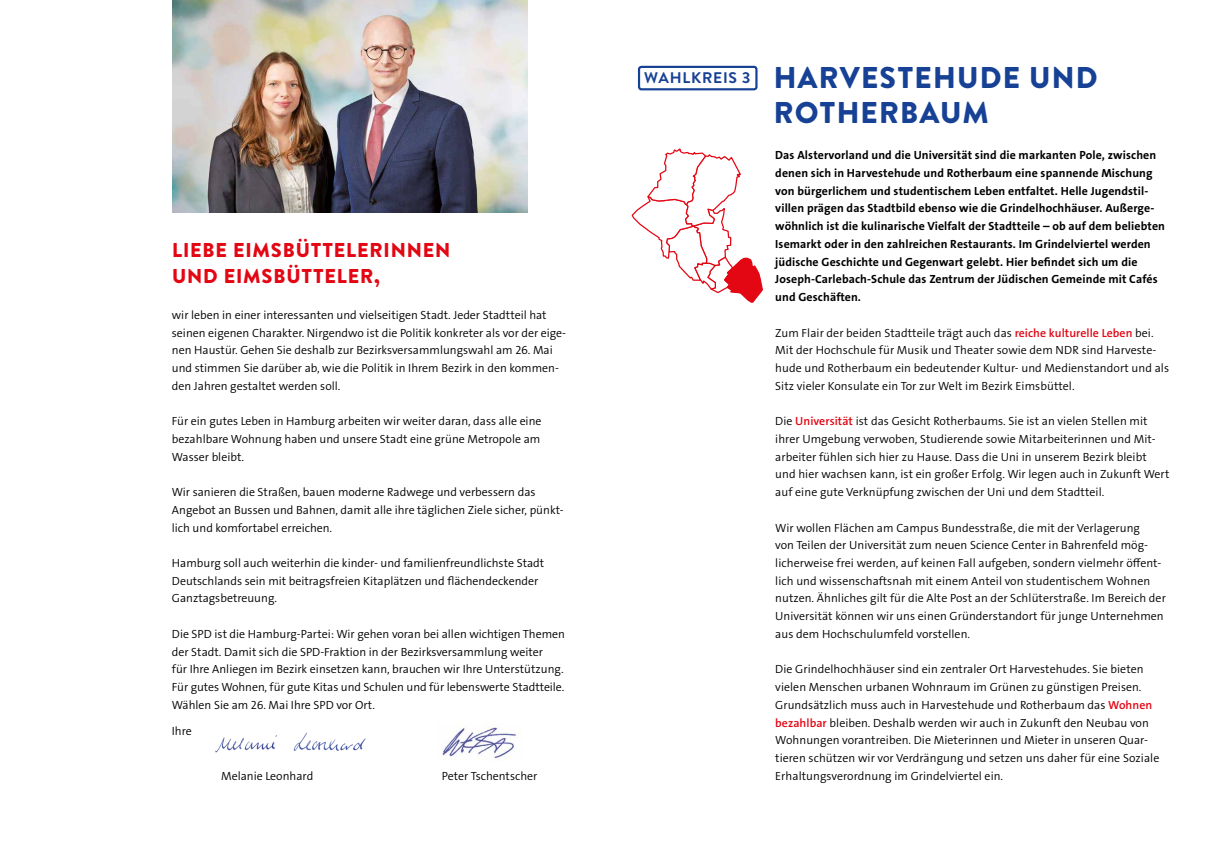
<style>
.page{position:relative;width:1205px;height:851px;background:#fff}
.page>*{position:absolute;margin:0;border:0;box-sizing:border-box;transform-origin:0 0}
.t1{font:900 30px/35px "Brandon Text";letter-spacing:.04em;color:#164194}
.t2{font:900 20px/26.6px "Brandon Text";letter-spacing:.04em;color:#e30613}
.t3{font:700 15.38px "Brandon Text";letter-spacing:.05em;color:#164194}
.t4{font:300 11.88px/17.8px "SPD The Sans";letter-spacing:.005em;color:#000}
.t5{font:700 11.88px/17.8px "SPD The Sans";letter-spacing:.01em;color:#000}
.s1{font-weight:600;color:#e30613}
</style>
<div class="page">
<svg style="left:631px;top:148px;width:132px;height:155px"></svg>
<img style="left:173px;top:0;width:354px;height:212px">
<img style="left:442px;top:724px;width:78px;height:35px">
<img style="left:215px;top:732px;width:151px;height:21px">
<div style="left:638px;top:66px;width:119px;height:24px;border:2px solid #164194;border-radius:2px"></div>
<h2 class="t2" style="left:172px;top:236px;width:280px">LIEBE EIMSBÜTTELERINNEN<br>UND EIMSBÜTTELER,</h2>
<p class="t4" style="left:172px;top:306px;width:396px">wir leben in einer interessanten und vielseitigen Stadt. Jeder Stadtteil hat seinen eigenen Charakter. Nirgendwo ist die Politik konkreter als vor der eige&shy;nen Haustür. Gehen Sie deshalb zur Bezirksversammlungswahl am 26. Mai und stimmen Sie darüber ab, wie die Politik in Ihrem Bezirk in den kommen&shy;den Jahren gestaltet werden soll.</p>
<p class="t4" style="left:172px;top:412px;width:371px;text-align:justify">Für ein gutes Leben in Hamburg arbeiten wir weiter daran, dass alle eine bezahlbare Wohnung haben und unsere Stadt eine grüne Metropole am Wasser bleibt.</p>
<p class="t4" style="left:172px;top:483px;width:393px">Wir sanieren die Straßen, bauen moderne Radwege und verbessern das<br>Angebot an Bussen und Bahnen, damit alle ihre täglichen Ziele sicher, pünkt&shy;lich und komfortabel erreichen.</p>
<p class="t4" style="left:172px;top:554px;width:374px">Hamburg soll auch weiterhin die kinder- und familienfreundlichste Stadt<br>Deutschlands sein mit beitragsfreien Kitaplätzen und flächendeckender<br>Ganztagsbetreuung.</p>
<p class="t4" style="left:172px;top:625px;width:395px">Die SPD ist die Hamburg-Partei: Wir gehen voran bei allen wichtigen Themen der Stadt. Damit sich die SPD-Fraktion in der Bezirksversammlung weiter<br>für Ihre Anliegen im Bezirk einsetzen kann, brauchen wir Ihre Unterstützung.<br>Für gutes Wohnen, für gute Kitas und Schulen und für lebenswerte Stadtteile.<br>Wählen Sie am 26. Mai Ihre SPD vor Ort.</p>
<p class="t4" style="left:172px;top:722px;width:21px">Ihre</p>
<p class="t4" style="left:221px;top:766px;width:94px">Melanie Leonhard</p>
<p class="t4" style="left:442px;top:766px;width:97px">Peter Tschentscher</p>
<p class="t3" style="left:644px;top:67px;width:108px">WAHLKREIS 3</p>
<h1 class="t1" style="left:774px;top:60px;width:325px">HARVESTEHUDE UND<br>ROTHERBAUM</h1>
<p class="t5" style="left:775px;top:146px;width:391px">Das Alstervorland und die Universität sind die markanten Pole, zwischen denen sich in Harvestehude und Rotherbaum eine spannende Mischung von bürgerlichem und studentischem Leben entfaltet. Helle Jugendstil&shy;villen prägen das Stadtbild ebenso wie die Grindelhochhäuser. Außerge&shy;wöhnlich ist die kulinarische Vielfalt der Stadtteile – ob auf dem beliebten Isemarkt oder in den zahlreichen Restaurants. Im Grindelviertel werden jüdische Geschichte und Gegenwart gelebt. Hier befindet sich um die Joseph-Carlebach-Schule das Zentrum der Jüdischen Gemeinde mit Cafés und Geschäften.</p>
<p class="t4" style="left:775px;top:323px;width:395px">Zum Flair der beiden Stadtteile trägt auch das <span class="s1">reiche kulturelle Leben</span> bei.<br>Mit der Hochschule für Musik und Theater sowie dem NDR sind Harveste&shy;hude und Rotherbaum ein bedeutender Kultur- und Medienstandort und als Sitz vieler Konsulate ein Tor zur Welt im Bezirk Eimsbüttel.</p>
<p class="t4" style="left:775px;top:412px;width:396px">Die <span class="s1">Universität</span> ist das Gesicht Rotherbaums. Sie ist an vielen Stellen mit ihrer Umgebung verwoben, Studierende sowie Mitarbeiterinnen und Mit&shy;arbeiter fühlen sich hier zu Hause. Dass die Uni in unserem Bezirk bleibt und hier wachsen kann, ist ein großer Erfolg. Wir legen auch in Zukunft Wert auf eine gute Verknüpfung zwischen der Uni und dem Stadtteil.</p>
<p class="t4" style="left:775px;top:518px;width:392px">Wir wollen Flächen am Campus Bundesstraße, die mit der Verlagerung<br>von Teilen der Universität zum neuen Science Center in Bahrenfeld mög&shy;licherweise frei werden, auf keinen Fall aufgeben, sondern vielmehr öffent&shy;lich und wissenschaftsnah mit einem Anteil von studentischem Wohnen nutzen. Ähnliches gilt für die Alte Post an der Schlüterstraße. Im Bereich der Universität können wir uns einen Gründerstandort für junge Unternehmen aus dem Hochschulumfeld vorstellen.</p>
<p class="t4" style="left:775px;top:660px;width:386px">Die Grindelhochhäuser sind ein zentraler Ort Harvestehudes. Sie bieten vielen Menschen urbanen Wohnraum im Grünen zu günstigen Preisen.<br>Grundsätzlich muss auch in Harvestehude und Rotherbaum das <span class="s1">Wohnen bezahlbar</span> bleiben. Deshalb werden wir auch in Zukunft den Neubau von Wohnungen vorantreiben. Die Mieterinnen und Mieter in unseren Quar&shy;tieren schützen wir vor Verdrängung und setzen uns daher für eine Soziale Erhaltungsverordnung im Grindelviertel ein.</p>
</div>
